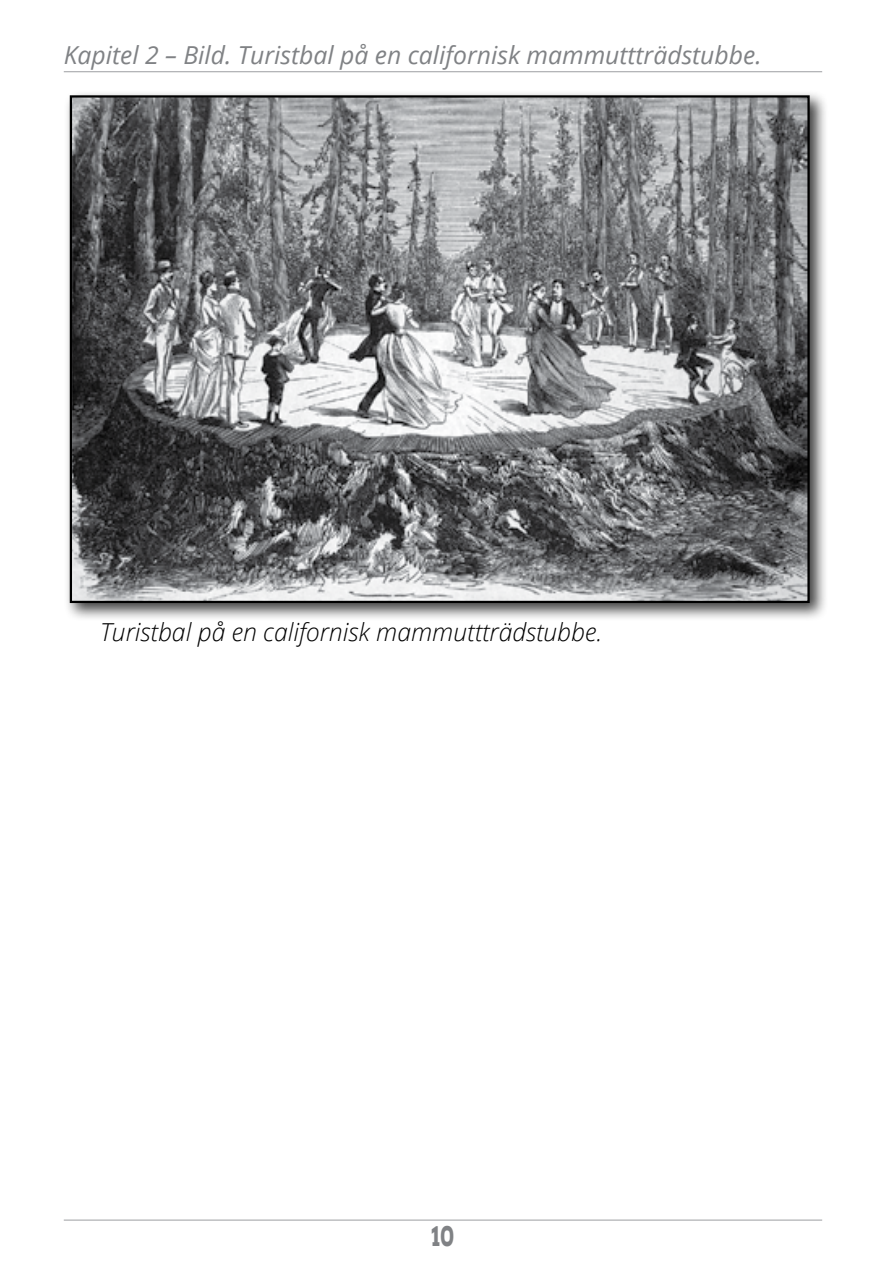
<style>
.page{position:relative;width:893px;height:1276px;background:#fff}
.page>*{position:absolute;margin:0;border:0;box-sizing:border-box;transform-origin:0 0}
.t1{font:700 27px "Arvo";color:#808285;scale:.8 1}
.t2{font:italic 24.75px "Open Sans";color:#808285}
.t3{font:italic 300 24.75px "Open Sans";color:#000}
</style>
<div class="page">
<hr style="left:64px;top:1219px;width:758px;height:1px;background:#a7a9ac">
<hr style="left:64px;top:71px;width:758px;height:1px;background:#a7a9ac">
<div style="left:64px;top:89px;width:764px;height:532px;background:#000;opacity:.75"></div>
<img style="left:73px;top:98px;width:734px;height:502px">
<p class="t2" style="left:64px;top:38px;width:699px">Kapitel 2 – Bild. Turistbal på en californisk mammuttträdstubbe.</p>
<p class="t3" style="left:100px;top:615px;width:504px">Turistbal på en californisk mammuttträdstubbe.</p>
<p class="t1" style="left:432px;top:1219px;width:29px">10</p>
</div>
